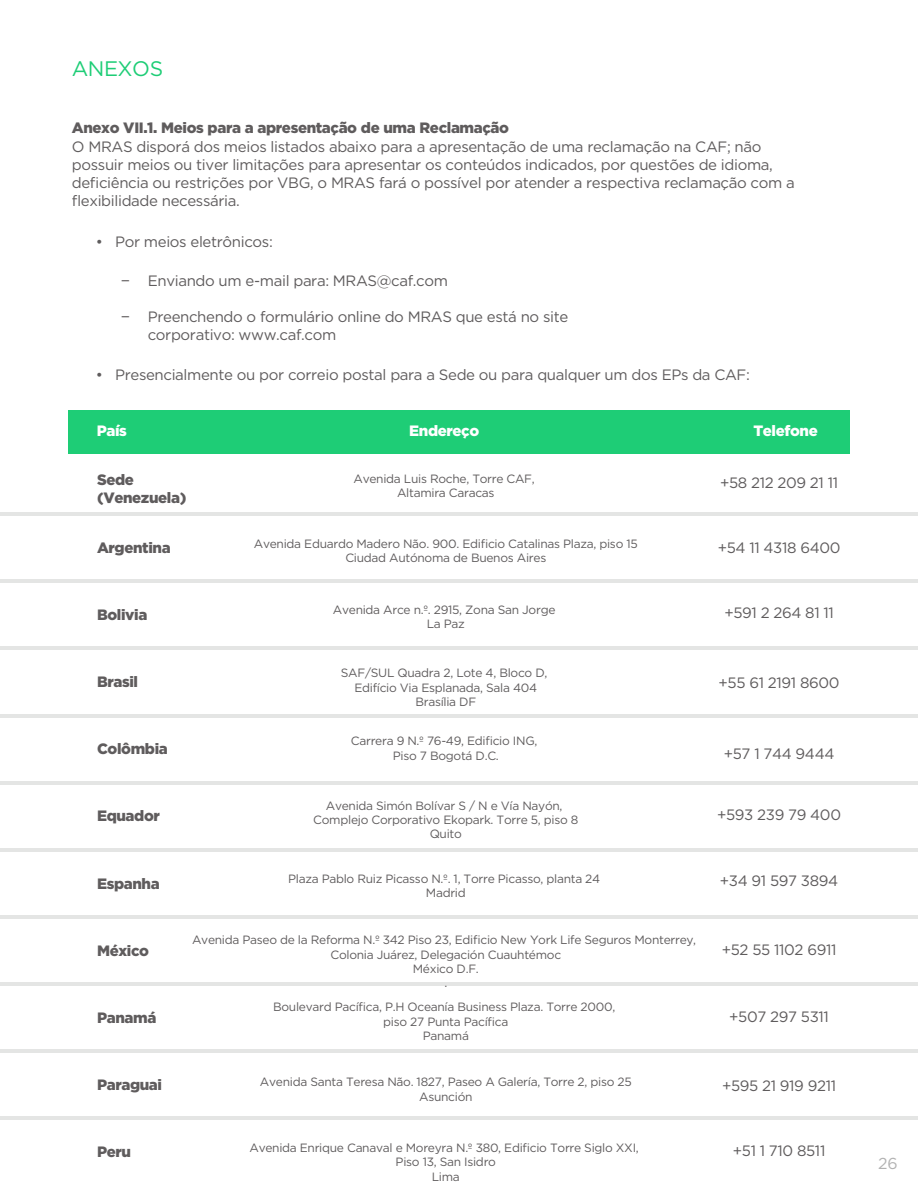
<style>
.page{position:relative;width:918px;height:1188px;background:#fff}
.page>*{position:absolute;margin:0;border:0;box-sizing:border-box;transform-origin:0 0}
.t1{font:21px "Gotham";letter-spacing:-.025em;color:#1ecd76}
.t2{font:15.9px "Gotham";color:#b2b2b2}
.t3{font:15px/18px "Gotham";letter-spacing:-.025em;color:#5f5c5d}
.t4{font:900 15px/18px "Gotham";letter-spacing:-.025em;color:#5f5c5d}
.t5{font:900 15px "Gotham";letter-spacing:-.025em;color:#fff}
.t6{font:12px/14.4px "Gotham";letter-spacing:-.025em;color:#5f5c5d;text-align:center}
</style>
<div class="page">
<div style="left:68px;top:410px;width:782px;height:43px;background:#1ecd76"></div>
<hr style="left:0;top:512px;width:918px;height:3px;background:#e4e5e4">
<hr style="left:0;top:580px;width:918px;height:3px;background:#e4e5e4">
<hr style="left:0;top:647px;width:918px;height:3px;background:#e4e5e4">
<hr style="left:0;top:714px;width:918px;height:3px;background:#e4e5e4">
<hr style="left:0;top:781px;width:918px;height:3px;background:#e4e5e4">
<hr style="left:0;top:848px;width:918px;height:3px;background:#e4e5e4">
<hr style="left:0;top:915px;width:918px;height:3px;background:#e4e5e4">
<hr style="left:0;top:982px;width:918px;height:3px;background:#e4e5e4">
<hr style="left:0;top:1049px;width:918px;height:4px;background:#e4e5e4">
<hr style="left:0;top:1117px;width:918px;height:3px;background:#e4e5e4">
<h1 class="t1" style="left:72px;top:55px;width:93px">ANEXOS</h1>
<p class="t4" style="left:72px;top:119px;width:439px">Anexo VII.1. Meios para a apresentação de uma Reclamação</p>
<p class="t3" style="left:72px;top:137px;width:725px">O MRAS disporá dos meios listados abaixo para a apresentação de uma reclamação na CAF; não possuir meios ou tiver limitações para apresentar os conteúdos indicados, por questões de idioma, deficiência ou restrições por VBG, o MRAS fará o possível por atender a respectiva reclamação com a flexibilidade necessária.</p>
<p class="t3" style="left:96px;top:233px;width:178px">• Por meios eletrônicos:</p>
<p class="t3" style="left:121px;top:271px;width:329px">− Enviando um e-mail para: MRAS@caf.com</p>
<p class="t3" style="left:148px;top:307px;width:422px;text-indent:-27px">− Preenchendo o formulário online do MRAS que está no site corporativo: www.caf.com</p>
<p class="t3" style="left:96px;top:365px;width:656px">• Presencialmente ou por correio postal para a Sede ou para qualquer um dos EPs da CAF:</p>
<p class="t5" style="left:97px;top:420px;width:32px">País</p>
<p class="t5" style="left:409px;top:420px;width:72px">Endereço</p>
<p class="t5" style="left:753px;top:420px;width:66px">Telefone</p>
<p class="t4" style="left:97px;top:471px;width:91px">Sede (Venezuela)</p>
<p class="t4" style="left:97px;top:539px;width:75px">Argentina</p>
<p class="t6" style="left:354px;top:471px;width:183px">Avenida Luis Roche, Torre CAF,<br>Altamira Caracas</p>
<p class="t3" style="left:720px;top:473px;width:120px">+58 212 209 21 11</p>
<p class="t6" style="left:254px;top:536px;width:385px">Avenida Eduardo Madero Não. 900. Edificio Catalinas Plaza, piso 15<br>Ciudad Autónoma de Buenos Aires</p>
<p class="t3" style="left:718px;top:538px;width:124px">+54 11 4318 6400</p>
<p class="t4" style="left:97px;top:606px;width:52px">Bolivia</p>
<p class="t4" style="left:97px;top:673px;width:43px">Brasil</p>
<p class="t4" style="left:97px;top:740px;width:72px">Colômbia</p>
<p class="t4" style="left:97px;top:807px;width:64px">Equador</p>
<p class="t4" style="left:97px;top:874px;width:64px">Espanha</p>
<p class="t4" style="left:97px;top:941px;width:54px">México</p>
<p class="t4" style="left:97px;top:1008px;width:61px">Panamá</p>
<p class="t4" style="left:97px;top:1075px;width:67px">Paraguai</p>
<p class="t6" style="left:333px;top:602px;width:224px">Avenida Arce n.º. 2915, Zona San Jorge<br>La Paz</p>
<p class="t6" style="left:341px;top:666px;width:208px">SAF/SUL Quadra 2, Lote 4, Bloco D,<br>Edifício Via Esplanada, Sala 404<br>Brasília DF</p>
<p class="t6" style="left:351px;top:734px;width:188px">Carrera 9 N.º 76-49, Edificio ING,<br>Piso 7 Bogotá D.C.</p>
<p class="t6" style="left:313px;top:798px;width:267px">Avenida Simón Bolívar S / N e Vía Nayón,<br>Complejo Corporativo Ekopark. Torre 5, piso 8<br>Quito</p>
<p class="t6" style="left:288px;top:871px;width:314px">Plaza Pablo Ruiz Picasso N.º. 1, Torre Picasso, planta 24<br>Madrid</p>
<p class="t6" style="left:192px;top:932px;width:506px">Avenida Paseo de la Reforma N.º 342 Piso 23, Edificio New York Life Seguros Monterrey, Colonia Juárez, Delegación Cuauhtémoc<br>México D.F.<br>.</p>
<p class="t6" style="left:273px;top:999px;width:344px">Boulevard Pacífica, P.H Oceanía Business Plaza. Torre 2000, piso 27 Punta Pacífica<br>Panamá</p>
<p class="t6" style="left:260px;top:1075px;width:373px">Avenida Santa Teresa Não. 1827, Paseo A Galería, Torre 2, piso 25<br>Asunción</p>
<p class="t3" style="left:724px;top:603px;width:111px">+591 2 264 81 11</p>
<p class="t3" style="left:719px;top:674px;width:122px">+55 61 2191 8600</p>
<p class="t3" style="left:724px;top:745px;width:112px">+57 1 744 9444</p>
<p class="t3" style="left:717px;top:806px;width:125px">+593 239 79 400</p>
<p class="t3" style="left:720px;top:872px;width:120px">+34 91 597 3894</p>
<p class="t3" style="left:722px;top:940px;width:116px">+52 55 1102 6911</p>
<p class="t3" style="left:729px;top:1008px;width:101px">+507 297 5311</p>
<p class="t3" style="left:722px;top:1076px;width:116px">+595 21 919 9211</p>
<p class="t4" style="left:97px;top:1142px;width:36px">Peru</p>
<p class="t6" style="left:250px;top:1140px;width:391px">Avenida Enrique Canaval e Moreyra N.º 380, Edificio Torre Siglo XXI,<br>Piso 13, San Isidro<br>Lima</p>
<p class="t3" style="left:733px;top:1142px;width:94px">+51 1 710 8511</p>
<h2 class="t2" style="left:878px;top:1153px;width:21px">26</h2>
</div>
